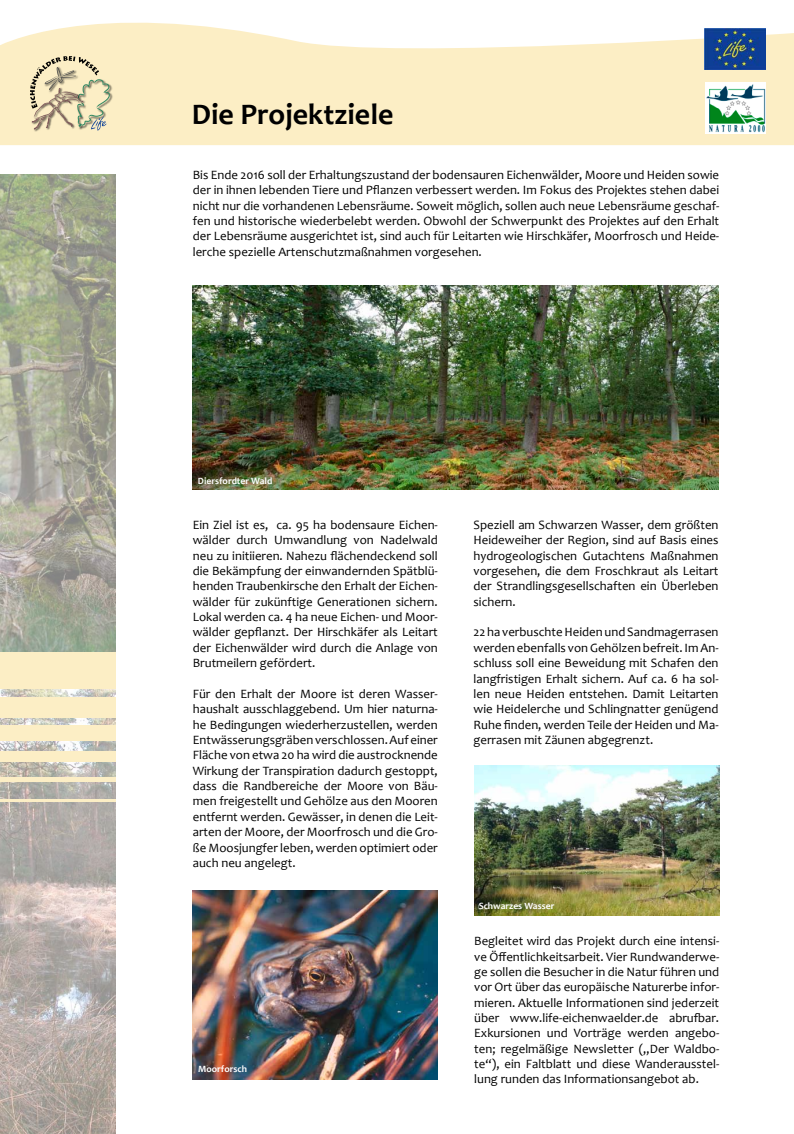
<style>
.page{position:relative;width:794px;height:1134px;background:#fff}
.page>*{position:absolute;margin:0;border:0;box-sizing:border-box;transform-origin:0 0}
.t1{font:700 30px "Candara";color:#000}
.t2{font:12.8px/15.4px "Candara";color:#000;text-align:justify}
.t3{font:700 9.6px "Candara";color:#fff}
</style>
<div class="page">
<svg style="left:0;top:22px;width:794px;height:123px;background:#fbf0cd"></svg>
<div style="left:28px;top:54px;width:85px;height:78px;background:#fceec5"></div>
<img style="left:110px;top:84px;width:3px;height:18px">
<img style="left:30px;top:131px;width:57px;height:2px">
<svg style="left:30px;top:56px;width:80px;height:75px"></svg>
<img style="left:705px;top:83px;width:60px;height:50px">
<img style="left:704px;top:29px;width:61px;height:40px">
<img style="left:0;top:174px;width:115px;height:960px">
<img style="left:193px;top:285px;width:525px;height:204px">
<img style="left:474px;top:765px;width:245px;height:150px">
<img style="left:193px;top:890px;width:245px;height:190px">
<div style="left:0;top:652px;width:115px;height:36px;background:#fceec5"></div>
<div style="left:0;top:697px;width:115px;height:21px;background:#fceec5"></div>
<div style="left:0;top:751px;width:115px;height:11px;background:#fceec5"></div>
<div style="left:0;top:777px;width:115px;height:5px;background:#fceec5"></div>
<hr style="left:0;top:800px;width:115px;height:2px;background:#fceec5">
<div style="left:0;top:725px;width:115px;height:16px;background:#fceec5"></div>
<h1 class="t1" style="left:192px;top:95px;width:203px">Die Projektziele</h1>
<p class="t2" style="left:193px;top:167px;width:528px">Bis Ende 2016 soll der Erhaltungszustand der bodensauren Eichenwälder, Moore und Heiden sowie der in ihnen lebenden Tiere und Pflanzen verbessert werden. Im Fokus des Projektes stehen dabei nicht nur die vorhandenen Lebensräume. Soweit möglich, sollen auch neue Lebensräume geschaf&shy;fen und historische wiederbelebt werden. Obwohl der Schwerpunkt des Projektes auf den Erhalt der Lebensräume ausgerichtet ist, sind auch für Leitarten wie Hirschkäfer, Moorfrosch und Heide&shy;lerche spezielle Artenschutzmaßnahmen vorgesehen.</p>
<p class="t3" style="left:198px;top:475px;width:76px">Diersfordter Wald</p>
<p class="t2" style="left:193px;top:517px;width:246px">Ein Ziel ist es, ca. 95 ha bodensaure Eichen&shy;wälder durch Umwandlung von Nadelwald neu zu initiieren. Nahezu flächendeckend soll die Bekämpfung der einwandernden Spätblü&shy;henden Traubenkirsche den Erhalt der Eichen&shy;wälder für zukünftige Generationen sichern.<br>Lokal werden ca. 4 ha neue Eichen- und Moor&shy;wälder gepflanzt. Der Hirschkäfer als Leitart der Eichenwälder wird durch die Anlage von Brutmeilern gefördert.</p>
<p class="t2" style="left:193px;top:686px;width:246px">Für den Erhalt der Moore ist deren Wasser&shy;haushalt ausschlaggebend. Um hier naturna&shy;he Bedingungen wiederherzustellen, werden Entwässerungsgräben verschlossen. Auf einer Fläche von etwa 20 ha wird die austrocknende Wirkung der Transpiration dadurch gestoppt, dass die Randbereiche der Moore von Bäu&shy;men freigestellt und Gehölze aus den Mooren entfernt werden. Gewässer, in denen die Leit&shy;arten der Moore, der Moorfrosch und die Gro&shy;ße Moosjungfer leben, werden optimiert oder auch neu angelegt.</p>
<p class="t3" style="left:198px;top:1063px;width:50px">Moorforsch</p>
<p class="t2" style="left:473px;top:517px;width:246px">Speziell am Schwarzen Wasser, dem größten Heideweiher der Region, sind auf Basis eines hydrogeologischen Gutachtens Maßnahmen vorgesehen, die dem Froschkraut als Leitart der Strandlingsgesellschaften ein Überleben sichern.</p>
<p class="t2" style="left:473px;top:624px;width:246px">22 ha verbuschte Heiden und Sandmagerrasen werden ebenfalls von Gehölzen befreit. Im An&shy;schluss soll eine Beweidung mit Schafen den langfristigen Erhalt sichern. Auf ca. 6 ha sol&shy;len neue Heiden entstehen. Damit Leitarten wie Heidelerche und Schlingnatter genügend Ruhe finden, werden Teile der Heiden und Ma&shy;gerrasen mit Zäunen abgegrenzt.</p>
<p class="t3" style="left:478px;top:900px;width:77px">Schwarzes Wasser</p>
<p class="t2" style="left:474px;top:933px;width:246px">Begleitet wird das Projekt durch eine intensi&shy;ve Öffentlichkeitsarbeit. Vier Rundwanderwe&shy;ge sollen die Besucher in die Natur führen und vor Ort über das europäische Naturerbe infor&shy;mieren. Aktuelle Informationen sind jederzeit über www.life-eichenwaelder.de abrufbar.<br>Exkursionen und Vorträge werden angebo&shy;ten; regelmäßige Newsletter („Der Waldbo&shy;te“), ein Faltblatt und diese Wanderausstel&shy;lung runden das Informationsangebot ab.</p>
</div>
